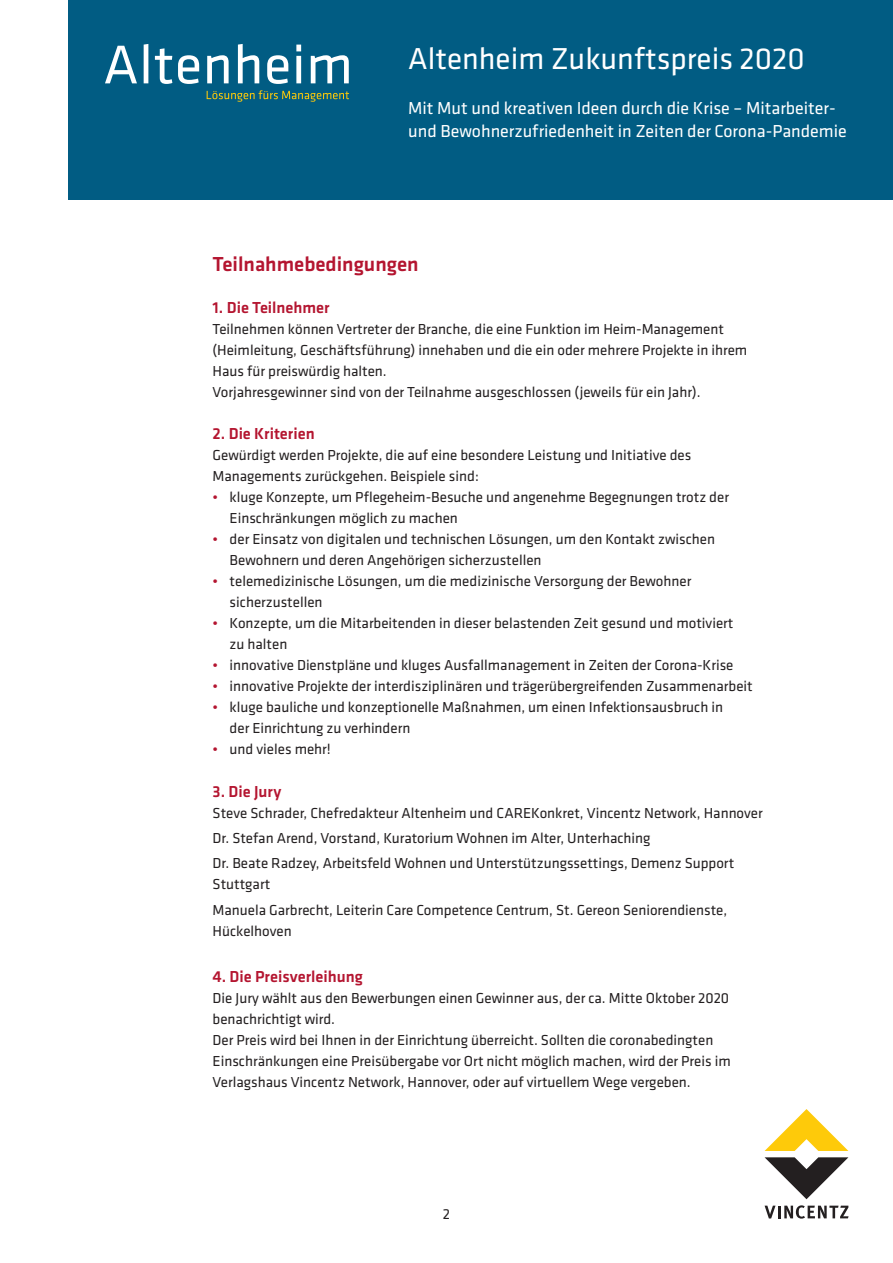
<style>
.page{position:relative;width:893px;height:1263px;background:#fff}
.page>*{position:absolute;margin:0;border:0;box-sizing:border-box;transform-origin:0 0}
.t1{font:31.35px "Klavika Basic";color:#fff}
.t2{font:500 21px "Klavika Basic";color:#b41530}
.t3{font:18px/23.2px "Klavika Basic";color:#fff}
.t4{font:500 16.5px "Klavika Basic";color:#b41530}
.t5{font:15px/21px "Klavika Basic";color:#231f20}
.s1{color:#b41530}
</style>
<div class="page">
<svg style="left:765px;top:1205px;width:84px;height:13px"></svg>
<svg style="left:765px;top:1157px;width:83px;height:42px"></svg>
<svg style="left:765px;top:1109px;width:83px;height:42px"></svg>
<div style="left:68px;top:0;width:825px;height:200px;background:#015c83"></div>
<svg style="left:207px;top:90px;width:142px;height:12px"></svg>
<svg style="left:105px;top:44px;width:244px;height:40px"></svg>
<h1 class="t1" style="left:408px;top:38px;width:398px">Altenheim Zukunftspreis 2020</h1>
<p class="t3" style="left:408px;top:96px;width:440px">Mit Mut und kreativen Ideen durch die Krise – Mitarbeiter&shy;und Bewohnerzufriedenheit in Zeiten der Corona-Pandemie</p>
<h2 class="t2" style="left:213px;top:250px;width:208px">Teilnahmebedingungen</h2>
<p class="t4" style="left:213px;top:296px;width:119px">1. Die Teilnehmer</p>
<p class="t5" style="left:213px;top:318px;width:536px">Teilnehmen können Vertreter der Branche, die eine Funktion im Heim-Management (Heimleitung, Geschäftsführung) innehaben und die ein oder mehrere Projekte in ihrem Haus für preiswürdig halten.<br>Vorjahresgewinner sind von der Teilnahme ausgeschlossen (jeweils für ein Jahr).</p>
<p class="t4" style="left:213px;top:423px;width:104px">2. Die Kriterien</p>
<p class="t5" style="left:213px;top:444px;width:480px">Gewürdigt werden Projekte, die auf eine besondere Leistung und Initiative des<br>Managements zurückgehen. Beispiele sind:</p>
<p class="t5" style="left:230px;top:486px;width:501px;text-indent:-17px"><span class="s1">•</span> kluge Konzepte, um Pflegeheim-Besuche und angenehme Begegnungen trotz der<br>Einschränkungen möglich zu machen</p>
<p class="t5" style="left:230px;top:528px;width:487px;text-indent:-17px"><span class="s1">•</span> der Einsatz von digitalen und technischen Lösungen, um den Kontakt zwischen<br>Bewohnern und deren Angehörigen sicherzustellen</p>
<p class="t5" style="left:230px;top:570px;width:463px;text-indent:-17px"><span class="s1">•</span> telemedizinische Lösungen, um die medizinische Versorgung der Bewohner sicherzustellen</p>
<p class="t5" style="left:230px;top:612px;width:505px;text-indent:-17px"><span class="s1">•</span> Konzepte, um die Mitarbeitenden in dieser belastenden Zeit gesund und motiviert zu halten</p>
<p class="t5" style="left:213px;top:654px;width:522px"><span class="s1">•</span> innovative Dienstpläne und kluges Ausfallmanagement in Zeiten der Corona-Krise</p>
<p class="t5" style="left:213px;top:675px;width:542px"><span class="s1">•</span> innovative Projekte der interdisziplinären und trägerübergreifenden Zusammenarbeit</p>
<p class="t5" style="left:230px;top:696px;width:495px;text-indent:-17px"><span class="s1">•</span> kluge bauliche und konzeptionelle Maßnahmen, um einen Infektionsausbruch in der Einrichtung zu verhindern</p>
<p class="t5" style="left:213px;top:738px;width:120px"><span class="s1">•</span> und vieles mehr!</p>
<p class="t4" style="left:213px;top:780px;width:70px">3. Die Jury</p>
<p class="t5" style="left:213px;top:800px;width:552px;line-height:25.2px">Steve Schrader, Chefredakteur Altenheim und CAREKonkret, Vincentz Network, Hannover<br>Dr. Stefan Arend, Vorstand, Kuratorium Wohnen im Alter, Unterhaching<br>Dr. Beate Radzey, Arbeitsfeld Wohnen und Unterstützungssettings, Demenz Support</p>
<p class="t5" style="left:213px;top:871px;width:516px;line-height:25.2px">Stuttgart<br>Manuela Garbrecht, Leiterin Care Competence Centrum, St. Gereon Seniorendienste,</p>
<p class="t5" style="left:213px;top:919px;width:81px">Hückelhoven</p>
<p class="t4" style="left:213px;top:965px;width:152px">4. Die Preisverleihung</p>
<p class="t5" style="left:213px;top:987px;width:520px">Die Jury wählt aus den Bewerbungen einen Gewinner aus, der ca. Mitte Oktober 2020 benachrichtigt wird.<br>Der Preis wird bei Ihnen in der Einrichtung überreicht. Sollten die coronabedingten Einschränkungen eine Preisübergabe vor Ort nicht möglich machen, wird der Preis im Verlagshaus Vincentz Network, Hannover, oder auf virtuellem Wege vergeben.</p>
<p class="t5" style="left:443px;top:1202px;width:9px">2</p>
</div>
